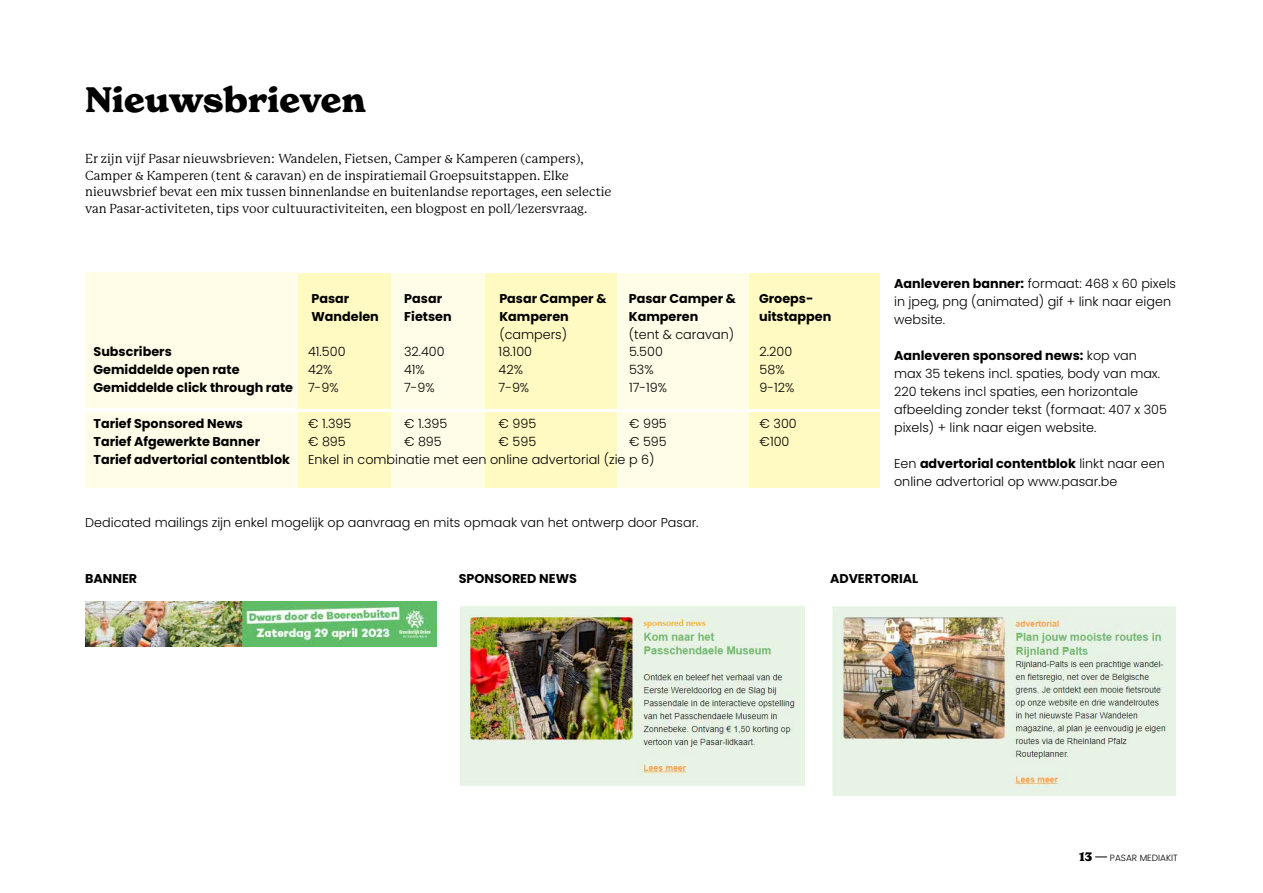
<style>
.page{position:relative;width:1263px;height:893px;background:#fff}
.page>*{position:absolute;margin:0;border:0;box-sizing:border-box;transform-origin:0 0}
.t1{font:700 34.5px "New Spirit";color:#000}
.t2{font:300 12.75px/18px "Poppins";color:#000}
.t3{font:12.75px/16.5px "P22 Mackinac Pro";color:#000}
.t4{font:700 12.75px/18px "Poppins";color:#000}
.t5{font:700 12px "New Spirit";color:#000}
.t6{font:300 9px "Poppins";color:#000}
.t7{font:500 9px "Classico URW";color:#f7a823}
.s1{font-weight:300}
.s2{font-weight:700}
</style>
<div class="page">
<svg style="left:1095px;top:856px;width:12px;height:1px"></svg>
<div style="left:298px;top:273px;width:93px;height:136px;background:#fff9c2"></div>
<div style="left:298px;top:412px;width:93px;height:75px;background:#fff9c2"></div>
<div style="left:391px;top:273px;width:94px;height:136px;background:#fffde8"></div>
<div style="left:85px;top:272px;width:213px;height:136px;background:#fffde8"></div>
<div style="left:85px;top:412px;width:213px;height:75px;background:#fffde8"></div>
<div style="left:391px;top:412px;width:94px;height:75px;background:#fffde8"></div>
<div style="left:485px;top:273px;width:132px;height:136px;background:#fff9c2"></div>
<div style="left:748px;top:273px;width:132px;height:136px;background:#fff9c2"></div>
<div style="left:485px;top:412px;width:132px;height:75px;background:#fff9c2"></div>
<div style="left:748px;top:412px;width:132px;height:75px;background:#fff9c2"></div>
<div style="left:617px;top:273px;width:131px;height:136px;background:#fffde8"></div>
<div style="left:617px;top:412px;width:131px;height:75px;background:#fffde8"></div>
<img style="left:85px;top:601px;width:351px;height:45px">
<img style="left:461px;top:606px;width:343px;height:180px">
<img style="left:832px;top:607px;width:344px;height:189px">
<div style="left:640px;top:617px;width:74px;height:15px;background:#e8f3e6"></div>
<h1 class="t1" style="left:85px;top:78px;width:282px">Nieuwsbrieven</h1>
<p class="t3" style="left:85px;top:150px;width:528px">Er zijn vijf Pasar nieuwsbrieven: Wandelen, Fietsen, Camper &amp; Kamperen (campers), Camper &amp; Kamperen (tent &amp; caravan) en de inspiratiemail Groepsuitstappen. Elke nieuwsbrief bevat een mix tussen binnenlandse en buitenlandse reportages, een selectie van Pasar-activiteten, tips voor cultuuractiviteiten, een blogpost en poll/lezersvraag.</p>
<p class="t4" style="left:311px;top:290px;width:69px">Pasar<br>Wandelen</p>
<p class="t4" style="left:404px;top:290px;width:49px">Pasar<br>Fietsen</p>
<p class="t4" style="left:499px;top:290px;width:109px">Pasar Camper &amp;<br>Kamperen</p>
<p class="t2" style="left:499px;top:326px;width:69px">(campers)</p>
<p class="t4" style="left:629px;top:290px;width:109px">Pasar Camper &amp;<br>Kamperen</p>
<p class="t2" style="left:629px;top:326px;width:107px">(tent &amp; caravan)</p>
<p class="t4" style="left:759px;top:290px;width:74px">Groeps&shy;uitstappen</p>
<p class="t4" style="left:94px;top:343px;width:80px">Subscribers</p>
<p class="t2" style="left:308px;top:343px;width:39px">41.500</p>
<p class="t2" style="left:404px;top:343px;width:42px">32.400</p>
<p class="t2" style="left:499px;top:343px;width:35px">18.100</p>
<p class="t2" style="left:629px;top:343px;width:35px">5.500</p>
<p class="t2" style="left:760px;top:343px;width:34px">2.200</p>
<p class="t4" style="left:94px;top:361px;width:148px">Gemiddelde open rate</p>
<p class="t2" style="left:308px;top:361px;width:26px">42%</p>
<p class="t2" style="left:404px;top:361px;width:22px">41%</p>
<p class="t2" style="left:499px;top:361px;width:26px">42%</p>
<p class="t2" style="left:629px;top:361px;width:26px">53%</p>
<p class="t2" style="left:760px;top:361px;width:27px">58%</p>
<p class="t4" style="left:94px;top:379px;width:247px">Gemiddelde click through rate <span class="s1">7-9%</span></p>
<p class="t2" style="left:404px;top:379px;width:32px">7-9%</p>
<p class="t2" style="left:499px;top:379px;width:32px">7-9%</p>
<p class="t2" style="left:629px;top:379px;width:40px">17-19%</p>
<p class="t2" style="left:760px;top:379px;width:36px">9-12%</p>
<p class="t4" style="left:94px;top:415px;width:151px">Tarief Sponsored News</p>
<p class="t2" style="left:308px;top:415px;width:45px">€ 1.395</p>
<p class="t2" style="left:404px;top:415px;width:45px">€ 1.395</p>
<p class="t2" style="left:499px;top:415px;width:39px">€ 995</p>
<p class="t2" style="left:629px;top:415px;width:39px">€ 995</p>
<p class="t2" style="left:760px;top:415px;width:39px">€ 300</p>
<p class="t4" style="left:94px;top:433px;width:168px">Tarief Afgewerkte Banner</p>
<p class="t2" style="left:308px;top:433px;width:39px">€ 895</p>
<p class="t2" style="left:404px;top:433px;width:39px">€ 895</p>
<p class="t2" style="left:499px;top:433px;width:39px">€ 595</p>
<p class="t2" style="left:629px;top:433px;width:39px">€ 595</p>
<p class="t2" style="left:760px;top:433px;width:31px">€100</p>
<p class="t4" style="left:94px;top:451px;width:198px">Tarief advertorial contentblok</p>
<p class="t2" style="left:308px;top:451px;width:348px">Enkel in combinatie met een online advertorial (zie p 6)</p>
<p class="t2" style="left:85px;top:514px;width:615px">Dedicated mailings zijn enkel mogelijk op aanvraag en mits opmaak van het ontwerp door Pasar.</p>
<p class="t2" style="left:894px;top:275px;width:283px"><span class="s2">Aanleveren banner:</span> formaat: 468 x 60 pixels in jpeg, png (animated) gif + link naar eigen website.</p>
<p class="t2" style="left:894px;top:347px;width:274px"><span class="s2">Aanleveren sponsored news:</span> kop van max 35 tekens incl. spaties, body van max.<br>220 tekens incl spaties, een horizontale afbeelding zonder tekst (formaat: 407 x 305 pixels) + link naar eigen website.</p>
<p class="t2" style="left:894px;top:455px;width:272px">Een <span class="s2">advertorial contentblok</span> linkt naar een online advertorial op www.pasar.be</p>
<p class="t4" style="left:85px;top:569px;width:54px">BANNER</p>
<p class="t4" style="left:459px;top:569px;width:120px">SPONSORED NEWS</p>
<p class="t4" style="left:830px;top:569px;width:90px">ADVERTORIAL</p>
<p class="t7" style="left:644px;top:617px;width:64px">sponsored news</p>
<p class="t5" style="left:1079px;top:849px;width:15px">13</p>
<p class="t6" style="left:1110px;top:852px;width:69px">PASAR MEDIAKIT</p>
</div>
